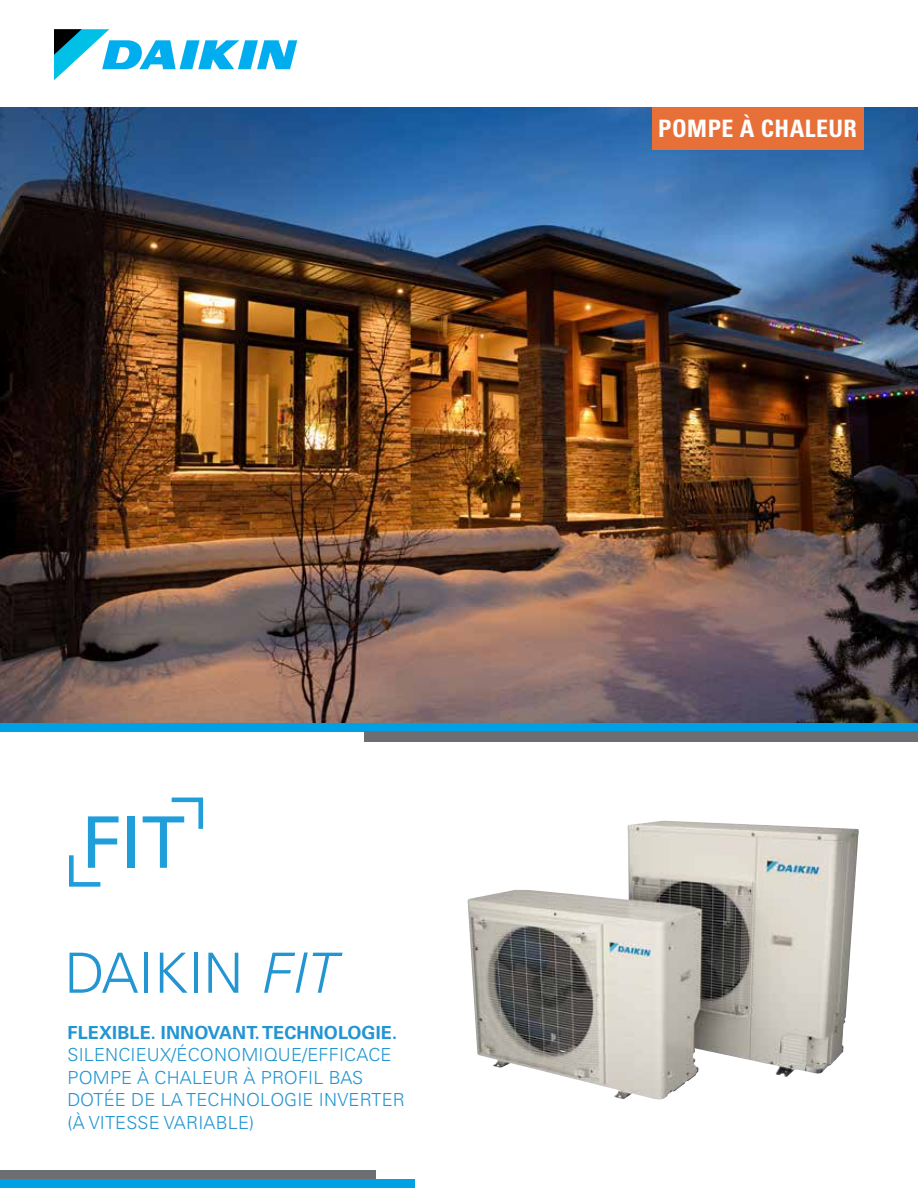
<style>
.page{position:relative;width:918px;height:1188px;background:#fff}
.page>*{position:absolute;margin:0;border:0;box-sizing:border-box;transform-origin:0 0}
.t1{font:300 55.5px "Univers LT Pro 45";color:#2295d2}
.t2{font:700 condensed 24px "Univers LT Pro";letter-spacing:.02em;color:#fefefe}
.t3{font:300 18px/22.5px "Univers LT Pro 45";letter-spacing:.01em;color:#2295d2}
.t4{font:700 18px "Univers LT Pro 65";letter-spacing:.01em;color:#2295d2}
.s1{font-family:"Univers LT Std";font-style:italic}
</style>
<div class="page">
<div style="left:0;top:1170px;width:376px;height:9px;background:#6d6e71"></div>
<div style="left:0;top:1179px;width:414px;height:9px;background:#00a1e4"></div>
<img style="left:0;top:107px;width:918px;height:616px">
<div style="left:0;top:723px;width:918px;height:9px;background:#00a1e4"></div>
<div style="left:364px;top:732px;width:554px;height:10px;background:#6d6e71"></div>
<div style="left:127px;top:816px;width:7px;height:52px;background:#209eda"></div>
<svg style="left:69px;top:816px;width:50px;height:71px"></svg>
<svg style="left:143px;top:798px;width:60px;height:70px"></svg>
<div style="left:652px;top:107px;width:212px;height:43px;background:#e77039"></div>
<svg style="left:54px;top:29px;width:243px;height:51px"></svg>
<img style="left:467px;top:821px;width:378px;height:279px">
<h2 class="t2" style="left:658px;top:115px;width:200px">POMPE À CHALEUR</h2>
<h1 class="t1" style="left:64px;top:941px;width:272px">DAIKIN <span class="s1">FIT</span></h1>
<p class="t4" style="left:68px;top:1022px;width:331px">FLEXIBLE. INNOVANT. TECHNOLOGIE.</p>
<p class="t3" style="left:68px;top:1043px;width:339px">SILENCIEUX/ÉCONOMIQUE/EFFICACE<br>POMPE À CHALEUR À PROFIL BAS<br>DOTÉE DE LA TECHNOLOGIE INVERTER (À VITESSE VARIABLE)</p>
</div>
